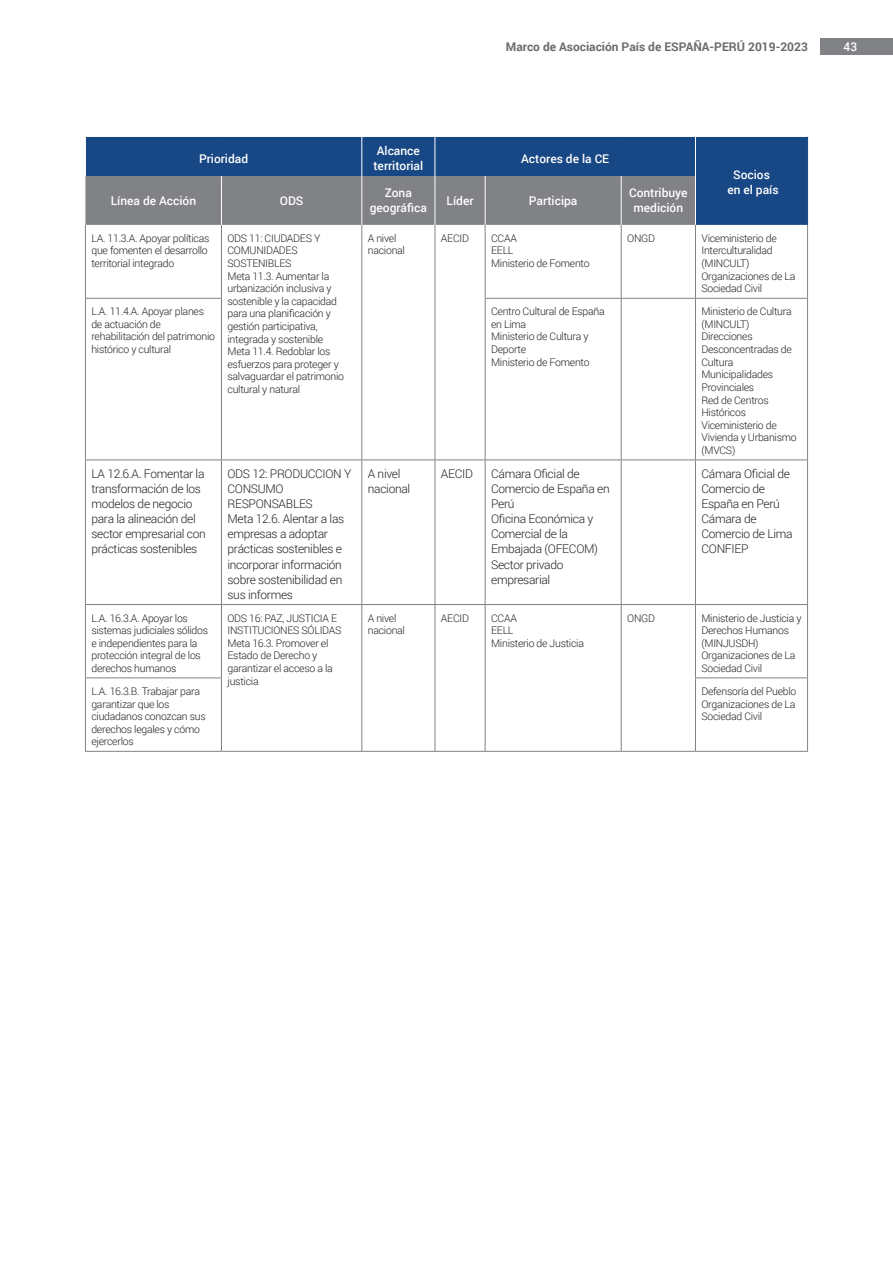
<style>
.page{position:relative;width:893px;height:1263px;background:#fff}
.page>*{position:absolute;margin:0;border:0;box-sizing:border-box;transform-origin:0 0}
.t1{font:300 12px/15px "Roboto";letter-spacing:-.025em;color:#231f20}
.t2{font:500 12px/15px "Roboto";color:#fff;text-align:center}
.t3{font:700 12px "Roboto";color:#686d6b}
.t4{font:300 10.5px/12.6px "Roboto";letter-spacing:-.025em;color:#231f20}
</style>
<div class="page">
<div style="left:821px;top:38px;width:72px;height:16px;background:#808285"></div>
<div style="left:86px;top:137px;width:721px;height:88px;background:#174784"></div>
<div style="left:85px;top:176px;width:610px;height:49px;background:#808285"></div>
<hr style="left:361px;top:137px;width:1px;height:39px;background:#fff">
<hr style="left:435px;top:137px;width:1px;height:39px;background:#fff">
<hr style="left:695px;top:137px;width:1px;height:39px;background:#fff">
<hr style="left:695px;top:176px;width:1px;height:49px;background:#fff">
<hr style="left:221px;top:225px;width:1px;height:73px;background:#808285">
<hr style="left:361px;top:225px;width:1px;height:73px;background:#808285">
<hr style="left:435px;top:225px;width:1px;height:73px;background:#808285">
<hr style="left:485px;top:225px;width:1px;height:73px;background:#808285">
<hr style="left:621px;top:225px;width:1px;height:73px;background:#808285">
<hr style="left:695px;top:225px;width:1px;height:73px;background:#808285">
<hr style="left:85px;top:298px;width:137px;height:1px;background:#808285">
<hr style="left:221px;top:299px;width:1px;height:160px;background:#808285">
<hr style="left:361px;top:298px;width:1px;height:161px;background:#808285">
<hr style="left:435px;top:298px;width:1px;height:161px;background:#808285">
<hr style="left:485px;top:298px;width:136px;height:1px;background:#808285">
<hr style="left:485px;top:299px;width:1px;height:160px;background:#808285">
<hr style="left:621px;top:298px;width:74px;height:1px;background:#808285">
<hr style="left:621px;top:299px;width:1px;height:160px;background:#808285">
<hr style="left:695px;top:298px;width:113px;height:1px;background:#808285">
<hr style="left:695px;top:299px;width:1px;height:160px;background:#808285">
<hr style="left:85px;top:459px;width:136px;height:1px;background:#808285">
<hr style="left:221px;top:459px;width:141px;height:1px;background:#808285">
<hr style="left:221px;top:460px;width:1px;height:144px;background:#808285">
<hr style="left:362px;top:459px;width:73px;height:1px;background:#808285">
<hr style="left:361px;top:460px;width:1px;height:144px;background:#808285">
<hr style="left:435px;top:459px;width:50px;height:1px;background:#808285">
<hr style="left:435px;top:460px;width:1px;height:144px;background:#808285">
<hr style="left:485px;top:459px;width:136px;height:1px;background:#808285">
<hr style="left:485px;top:460px;width:1px;height:144px;background:#808285">
<hr style="left:621px;top:459px;width:74px;height:1px;background:#808285">
<hr style="left:621px;top:460px;width:1px;height:144px;background:#808285">
<hr style="left:695px;top:459px;width:113px;height:1px;background:#808285">
<hr style="left:695px;top:460px;width:1px;height:144px;background:#808285">
<hr style="left:85px;top:604px;width:136px;height:1px;background:#808285">
<hr style="left:221px;top:604px;width:141px;height:1px;background:#808285">
<hr style="left:221px;top:605px;width:1px;height:72px;background:#808285">
<hr style="left:362px;top:604px;width:73px;height:1px;background:#808285">
<hr style="left:361px;top:605px;width:1px;height:73px;background:#808285">
<hr style="left:435px;top:604px;width:50px;height:1px;background:#808285">
<hr style="left:435px;top:605px;width:1px;height:73px;background:#808285">
<hr style="left:485px;top:604px;width:136px;height:1px;background:#808285">
<hr style="left:485px;top:605px;width:1px;height:73px;background:#808285">
<hr style="left:621px;top:604px;width:74px;height:1px;background:#808285">
<hr style="left:621px;top:605px;width:1px;height:73px;background:#808285">
<hr style="left:695px;top:604px;width:113px;height:1px;background:#808285">
<hr style="left:695px;top:605px;width:1px;height:72px;background:#808285">
<hr style="left:85px;top:677px;width:137px;height:1px;background:#808285">
<hr style="left:221px;top:678px;width:1px;height:73px;background:#808285">
<hr style="left:361px;top:678px;width:1px;height:73px;background:#808285">
<hr style="left:435px;top:678px;width:1px;height:73px;background:#808285">
<hr style="left:485px;top:678px;width:1px;height:73px;background:#808285">
<hr style="left:621px;top:678px;width:1px;height:73px;background:#808285">
<hr style="left:695px;top:677px;width:113px;height:1px;background:#808285">
<hr style="left:695px;top:678px;width:1px;height:73px;background:#808285">
<hr style="left:85px;top:225px;width:1px;height:73px;background:#808285">
<hr style="left:807px;top:225px;width:1px;height:73px;background:#808285">
<hr style="left:85px;top:299px;width:1px;height:160px;background:#808285">
<hr style="left:807px;top:299px;width:1px;height:160px;background:#808285">
<hr style="left:85px;top:460px;width:1px;height:144px;background:#808285">
<hr style="left:807px;top:460px;width:1px;height:144px;background:#808285">
<hr style="left:85px;top:605px;width:1px;height:72px;background:#808285">
<hr style="left:807px;top:605px;width:1px;height:72px;background:#808285">
<hr style="left:85px;top:678px;width:1px;height:73px;background:#808285">
<hr style="left:807px;top:678px;width:1px;height:73px;background:#808285">
<hr style="left:85px;top:751px;width:136px;height:1px;background:#808285">
<hr style="left:221px;top:751px;width:141px;height:1px;background:#808285">
<hr style="left:362px;top:751px;width:73px;height:1px;background:#808285">
<hr style="left:435px;top:751px;width:50px;height:1px;background:#808285">
<hr style="left:485px;top:751px;width:136px;height:1px;background:#808285">
<hr style="left:621px;top:751px;width:74px;height:1px;background:#808285">
<hr style="left:695px;top:751px;width:113px;height:1px;background:#808285">
<hr style="left:221px;top:176px;width:1px;height:49px;background:#fff">
<hr style="left:361px;top:176px;width:1px;height:49px;background:#fff">
<hr style="left:435px;top:176px;width:1px;height:49px;background:#fff">
<hr style="left:485px;top:176px;width:1px;height:49px;background:#fff">
<hr style="left:621px;top:176px;width:1px;height:49px;background:#fff">
<hr style="left:807px;top:137px;width:1px;height:39px;background:#174784">
<hr style="left:807px;top:176px;width:1px;height:49px;background:#174784">
<p class="t3" style="left:506px;top:38px;width:303px">Marco de Asociación País de ESPAÑA-PERÚ 2019-2023</p>
<p class="t2" style="left:844px;top:39px;width:15px">43</p>
<p class="t2" style="left:199px;top:150px;width:51px">Prioridad</p>
<p class="t2" style="left:373px;top:143px;width:51px;text-align:left">Alcance territorial</p>
<p class="t2" style="left:521px;top:150px;width:90px">Actores de la CE</p>
<p class="t2" style="left:727px;top:167px;width:53px">Socios en el país</p>
<p class="t2" style="left:111px;top:192px;width:87px">Línea de Acción</p>
<p class="t2" style="left:280px;top:192px;width:25px">ODS</p>
<p class="t2" style="left:370px;top:185px;width:59px">Zona geográfica</p>
<p class="t2" style="left:447px;top:192px;width:28px">Líder</p>
<p class="t2" style="left:529px;top:192px;width:50px">Participa</p>
<p class="t2" style="left:629px;top:185px;width:60px">Contribuye medición</p>
<p class="t4" style="left:91px;top:231px;width:119px">LA. 11.3.A. Apoyar políticas que fomenten el desarrollo territorial integrado</p>
<p class="t4" style="left:227px;top:231px;width:118px">ODS 11: CIUDADES Y<br>COMUNIDADES<br>SOSTENIBLES<br>Meta 11.3. Aumentar la urbanización inclusiva y sostenible y la capacidad para una planificación y gestión participativa, integrada y sostenible<br>Meta 11.4. Redoblar los esfuerzos para proteger y salvaguardar el patrimonio cultural y natural</p>
<p class="t4" style="left:368px;top:231px;width:39px">A nivel nacional</p>
<p class="t4" style="left:441px;top:231px;width:30px">AECID</p>
<p class="t4" style="left:491px;top:231px;width:100px">CCAA<br>EELL<br>Ministerio de Fomento</p>
<p class="t4" style="left:627px;top:231px;width:29px">ONGD</p>
<p class="t4" style="left:701px;top:231px;width:95px">Viceministerio de<br>Interculturalidad (MINCULT)<br>Organizaciones de La<br>Sociedad Civil</p>
<p class="t4" style="left:91px;top:305px;width:125px">L.A. 11.4.A. Apoyar planes de actuación de rehabilitación del patrimonio histórico y cultural</p>
<p class="t4" style="left:491px;top:305px;width:115px">Centro Cultural de España en Lima<br>Ministerio de Cultura y<br>Deporte<br>Ministerio de Fomento</p>
<p class="t4" style="left:701px;top:305px;width:97px">Ministerio de Cultura (MINCULT)<br>Direcciones<br>Desconcentradas de<br>Cultura<br>Municipalidades<br>Provinciales<br>Red de Centros<br>Históricos<br>Viceministerio de<br>Vivienda y Urbanismo (MVCS)</p>
<p class="t1" style="left:91px;top:466px;width:116px">LA 12.6.A. Fomentar la transformación de los modelos de negocio para la alineación del sector empresarial con prácticas sostenibles</p>
<p class="t1" style="left:227px;top:466px;width:125px">ODS 12: PRODUCCION Y<br>CONSUMO<br>RESPONSABLES<br>Meta 12.6. Alentar a las empresas a adoptar prácticas sostenibles e incorporar información sobre sostenibilidad en sus informes</p>
<p class="t1" style="left:368px;top:466px;width:44px">A nivel nacional</p>
<p class="t1" style="left:441px;top:466px;width:34px">AECID</p>
<p class="t1" style="left:491px;top:466px;width:120px">Cámara Oficial de<br>Comercio de España en<br>Perú<br>Oficina Económica y<br>Comercial de la<br>Embajada (OFECOM)<br>Sector privado empresarial</p>
<p class="t1" style="left:701px;top:466px;width:93px">Cámara Oficial de<br>Comercio de<br>España en Perú<br>Cámara de<br>Comercio de Lima<br>CONFIEP</p>
<p class="t4" style="left:91px;top:611px;width:118px">L.A. 16.3.A. Apoyar los sistemas judiciales sólidos e independientes para la protección integral de los derechos humanos</p>
<p class="t4" style="left:227px;top:611px;width:115px">ODS 16: PAZ, JUSTICIA E<br>INSTITUCIONES SÓLIDAS<br>Meta 16.3. Promover el<br>Estado de Derecho y garantizar el acceso a la justicia</p>
<p class="t4" style="left:368px;top:611px;width:39px">A nivel nacional</p>
<p class="t4" style="left:441px;top:611px;width:30px">AECID</p>
<p class="t4" style="left:491px;top:611px;width:94px">CCAA<br>EELL<br>Ministerio de Justicia</p>
<p class="t4" style="left:627px;top:611px;width:29px">ONGD</p>
<p class="t4" style="left:701px;top:611px;width:102px">Ministerio de Justicia y<br>Derechos Humanos (MINJUSDH)<br>Organizaciones de La<br>Sociedad Civil</p>
<p class="t4" style="left:91px;top:684px;width:116px">L.A. 16.3.B. Trabajar para garantizar que los ciudadanos conozcan sus derechos legales y cómo ejercerlos</p>
<p class="t4" style="left:701px;top:684px;width:96px;text-align:justify">Defensoría del Pueblo Organizaciones de La Sociedad Civil</p>
</div>
